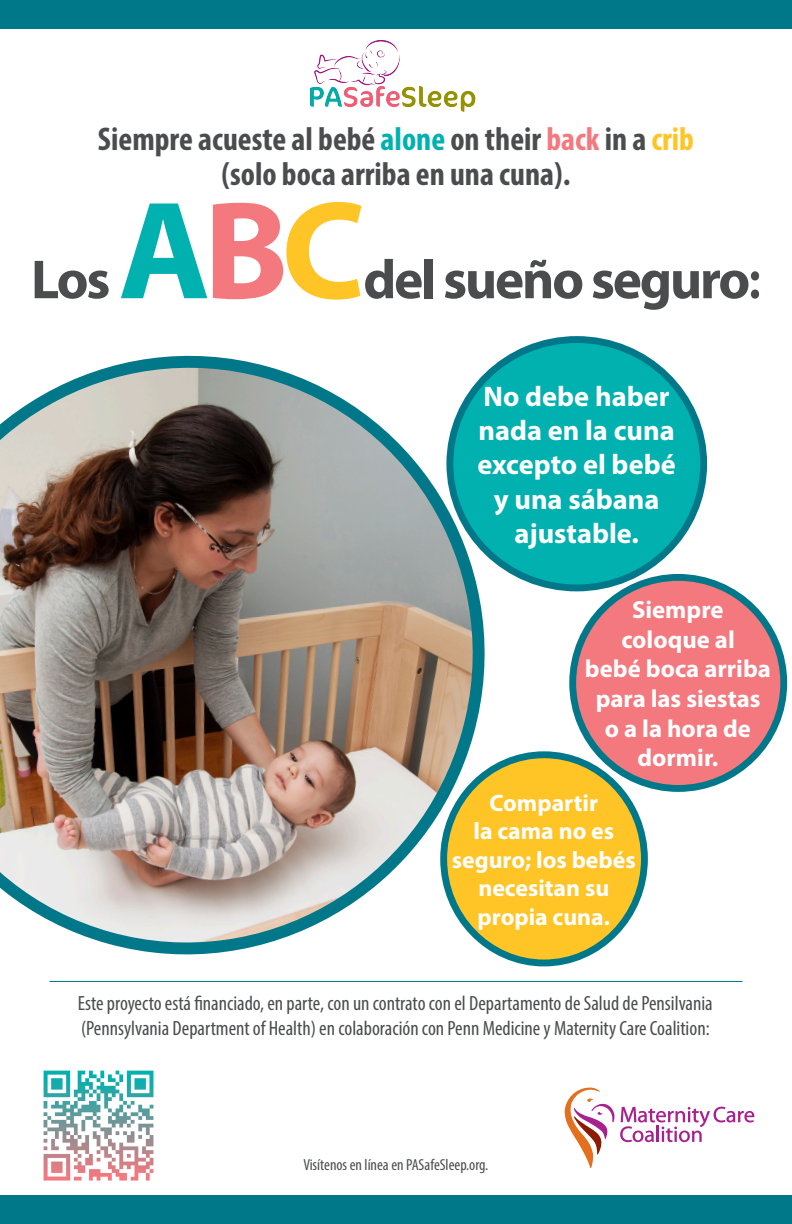
<style>
.page{position:relative;width:792px;height:1224px;background:#fff}
.page>*{position:absolute;margin:0;border:0;box-sizing:border-box;transform-origin:0 0}
.t1{font:700 140.5px "Myriad Pro";color:#00b1b0}
.t2{font:700 55.4px "Myriad Pro";letter-spacing:-.04em;color:#4b4c4d}
.t3{font:700 condensed 33px/35.8px "Myriad Pro";color:#4b4c4d;text-align:center}
.t4{font:700 28.4px/34.1px "Myriad Pro";color:#fff;text-align:center}
.t5{font:700 24.8px/29.7px "Myriad Pro";color:#fff;text-align:center}
.t6{font:700 23.8px/28.6px "Myriad Pro";color:#fff;text-align:center}
.t7{font:condensed 20.6px/24.8px "Myriad Pro";color:#4b4c4d}
.t8{font:condensed 16px "Myriad Pro";color:#4b4c4d}
.s1{color:#00b1b0}
.s2{color:#f3797f}
.s3{color:#ffc425}
.s4{font-stretch:condensed}
</style>
<div class="page">
<img style="left:310px;top:40px;width:166px;height:72px">
<hr style="left:50px;top:981px;width:692px;height:1px;background:#00788a">
<div style="left:573px;top:577px;width:211px;height:211px;background:#f3797f;border-radius:50%"></div>
<div style="left:569px;top:574px;width:218px;height:218px;border:7px solid #00788a;border-radius:50%"></div>
<div style="left:444px;top:755px;width:200px;height:208px;background:#ffc425;border-radius:50%"></div>
<div style="left:440px;top:751px;width:208px;height:215px;border:7px solid #00788a;border-radius:50%"></div>
<div style="left:450px;top:340px;width:254px;height:248px;background:#00b1b0;border-radius:50%"></div>
<div style="left:446px;top:336px;width:261px;height:255px;border:7px solid #00788a;border-radius:50%"></div>
<svg style="left:565px;top:1087px;width:189px;height:81px"></svg>
<img style="left:0;top:353px;width:511px;height:608px">
<div style="left:0;top:1195px;width:792px;height:29px;background:#00788a"></div>
<div style="left:0;top:0;width:792px;height:29px;background:#00788a"></div>
<img style="left:43px;top:1070px;width:111px;height:111px">
<p class="t3" style="left:98px;top:120px;width:598px">Siempre acueste al bebé <span class="s1">alone</span> on their <span class="s2">back</span> in a <span class="s3">crib </span>(solo boca arriba en una cuna).</p>
<p class="t2" style="left:31px;top:243px;width:81px">Los</p>
<p class="t1" style="left:118px;top:159px;width:248px">A<span class="s2">B</span><span class="s3">C</span></p>
<p class="t2" style="left:363px;top:243px;width:399px">del sueño seguro<span class="s4">:</span></p>
<p class="t4" style="left:477px;top:379px;width:200px">No debe haber nada en la cuna excepto el bebé y una sábana ajustable.</p>
<p class="t5" style="left:585px;top:594px;width:187px">Siempre coloque al<br>bebé boca arriba para las siestas<br>o a la hora de dormir.</p>
<p class="t6" style="left:452px;top:788px;width:186px">Compartir<br>la cama no es seguro; los bebés necesitan su propia cuna.</p>
<p class="t7" style="left:78px;top:990px;width:636px">Este proyecto está financiado, en parte, con un contrato con el Departamento de Salud de Pensilvania (Pennsylvania Department of Health) en colaboración con Penn Medicine y Maternity Care Coalition:</p>
<p class="t8" style="left:303px;top:1155px;width:187px">Visítenos en línea en PASafeSleep.org.</p>
</div>
